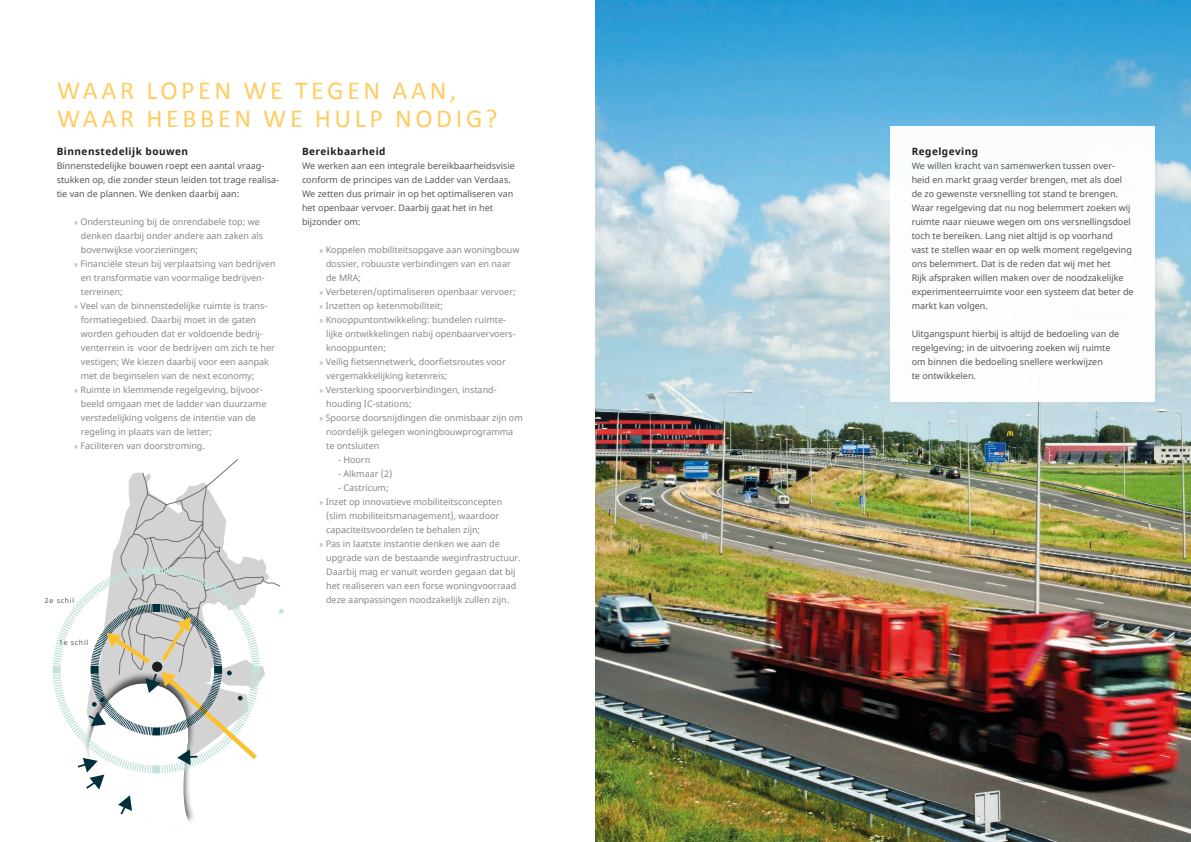
<style>
.page{position:relative;width:1191px;height:842px;background:#fff}
.page>*{position:absolute;margin:0;border:0;box-sizing:border-box;transform-origin:0 0}
.t1{font:26px/28px "Calibri";letter-spacing:.14em;color:#fecd62}
.t2{font:700 10px "Noto Sans";letter-spacing:.05em;color:#1d1d1b}
.t3{font:9px "Noto Sans";color:#878787}
.t4{font:9px/14px "Noto Sans";color:#575756}
.t5{font:7px "Noto Sans";letter-spacing:.1em;color:#575756}
.s1{font-family:"Avenir";font-weight:300}
</style>
<div class="page">
<img style="left:595px;top:0;width:596px;height:842px">
<div style="left:890px;top:127px;width:265px;height:275px;background:#fff"></div>
<svg style="left:52px;top:459px;width:232px;height:363px"></svg>
<h1 class="t1" style="left:57px;top:76px;width:442px">WAAR LOPEN WE TEGEN AAN,<br>WAAR HEBBEN WE HULP NODIG?</h1>
<p class="t2" style="left:302px;top:144px;width:85px">Bereikbaarheid</p>
<p class="t4" style="left:302px;top:159px;width:214px">We werken aan een integrale bereikbaarheidsvisie conform de principes van de Ladder van Verdaas.<br>We zetten dus primair in op het optimaliseren van het openbaar vervoer. Daarbij gaat het in het bijzonder om:</p>
<p class="t3" style="left:319px;top:243px;width:202px"><span class="s1">»</span> Koppelen mobiliteitsopgave aan woningbouw</p>
<p class="t3" style="left:326px;top:257px;width:186px">dossier, robuuste verbindingen van en naar</p>
<p class="t3" style="left:326px;top:271px;width:37px">de MRA;</p>
<p class="t3" style="left:319px;top:285px;width:198px"><span class="s1">»</span> Verbeteren/optimaliseren openbaar vervoer;</p>
<p class="t3" style="left:319px;top:299px;width:125px"><span class="s1">»</span> Inzetten op ketenmobiliteit;</p>
<p class="t3" style="left:319px;top:313px;width:189px"><span class="s1">»</span> Knooppuntontwikkeling: bundelen ruimte-</p>
<p class="t3" style="left:326px;top:327px;width:190px">lijke ontwikkelingen nabij openbaarvervoers-</p>
<p class="t3" style="left:326px;top:341px;width:61px">knooppunten;</p>
<p class="t3" style="left:319px;top:355px;width:188px"><span class="s1">»</span> Veilig fietsennetwerk, doorfietsroutes voor</p>
<p class="t3" style="left:326px;top:369px;width:123px">vergemakkelijking ketenreis;</p>
<p class="t3" style="left:319px;top:383px;width:179px"><span class="s1">»</span> Versterking spoorverbindingen, instand-</p>
<p class="t3" style="left:326px;top:397px;width:87px">houding IC-stations;</p>
<p class="t3" style="left:319px;top:411px;width:205px"><span class="s1">»</span> Spoorse doorsnijdingen die onmisbaar zijn om</p>
<p class="t3" style="left:326px;top:425px;width:189px">noordelijk gelegen woningbouwprogramma</p>
<p class="t3" style="left:326px;top:439px;width:55px">te ontsluiten</p>
<p class="t3" style="left:338px;top:453px;width:34px">- Hoorn</p>
<p class="t3" style="left:338px;top:467px;width:56px">- Alkmaar (2)</p>
<p class="t3" style="left:338px;top:481px;width:52px">- Castricum;</p>
<p class="t3" style="left:319px;top:495px;width:185px"><span class="s1">»</span> Inzet op innovatieve mobiliteitsconcepten</p>
<p class="t3" style="left:326px;top:509px;width:175px">(slim mobiliteitsmanagement), waardoor</p>
<p class="t3" style="left:326px;top:523px;width:156px">capaciteitsvoordelen te behalen zijn;</p>
<p class="t3" style="left:319px;top:537px;width:182px"><span class="s1">»</span> Pas in laatste instantie denken we aan de</p>
<p class="t3" style="left:326px;top:551px;width:196px">upgrade van de bestaande weginfrastructuur.</p>
<p class="t3" style="left:326px;top:565px;width:191px">Daarbij mag er vanuit worden gegaan dat bij</p>
<p class="t3" style="left:326px;top:579px;width:192px">het realiseren van een forse woningvoorraad</p>
<p class="t3" style="left:326px;top:593px;width:184px">deze aanpassingen noodzakelijk zullen zijn.</p>
<p class="t2" style="left:57px;top:144px;width:133px">Binnenstedelijk bouwen</p>
<p class="t4" style="left:57px;top:159px;width:224px">Binnenstedelijke bouwen roept een aantal vraag&shy;stukken op, die zonder steun leiden tot trage realisa&shy;tie van de plannen. We denken daarbij aan:</p>
<p class="t3" style="left:74px;top:215px;width:188px"><span class="s1">»</span> Ondersteuning bij de onrendabele top; we</p>
<p class="t3" style="left:81px;top:229px;width:184px">denken daarbij onder andere aan zaken als</p>
<p class="t3" style="left:81px;top:243px;width:119px">bovenwijkse voorzieningen;</p>
<p class="t3" style="left:74px;top:257px;width:203px"><span class="s1">»</span> Financiële steun bij verplaatsing van bedrijven</p>
<p class="t3" style="left:81px;top:271px;width:185px">en transformatie van voormalige bedrijven-</p>
<p class="t3" style="left:81px;top:285px;width:43px">terreinen;</p>
<p class="t3" style="left:74px;top:299px;width:195px"><span class="s1">»</span> Veel van de binnenstedelijke ruimte is trans-</p>
<p class="t3" style="left:81px;top:313px;width:177px">formatiegebied. Daarbij moet in de gaten</p>
<p class="t3" style="left:81px;top:327px;width:184px">worden gehouden dat er voldoende bedrij-</p>
<p class="t3" style="left:81px;top:341px;width:196px">venterrein is voor de bedrijven om zich te her</p>
<p class="t3" style="left:81px;top:355px;width:190px">vestigen; We kiezen daarbij voor een aanpak</p>
<p class="t3" style="left:81px;top:369px;width:175px">met de beginselen van de next economy;</p>
<p class="t3" style="left:74px;top:383px;width:191px"><span class="s1">»</span> Ruimte in klemmende regelgeving, bijvoor-</p>
<p class="t3" style="left:81px;top:397px;width:187px">beeld omgaan met de ladder van duurzame</p>
<p class="t3" style="left:81px;top:411px;width:177px">verstedelijking volgens de intentie van de</p>
<p class="t3" style="left:81px;top:425px;width:133px">regeling in plaats van de letter;</p>
<p class="t3" style="left:74px;top:439px;width:133px"><span class="s1">»</span> Faciliteren van doorstroming.</p>
<p class="t5" style="left:45px;top:595px;width:31px">2e schil</p>
<p class="t5" style="left:59px;top:637px;width:31px">1e schil</p>
<p class="t2" style="left:911px;top:144px;width:68px">Regelgeving</p>
<p class="t4" style="left:911px;top:159px;width:223px">We willen kracht van samenwerken tussen over&shy;heid en markt graag verder brengen, met als doel de zo gewenste versnelling tot stand te brengen.<br>Waar regelgeving dat nu nog belemmert zoeken wij ruimte naar nieuwe wegen om ons versnellingsdoel toch te bereiken. Lang niet altijd is op voorhand<br>vast te stellen waar en op welk moment regelgeving ons belemmert. Dat is de reden dat wij met het<br>Rijk afspraken willen maken over de noodzakelijke experimenteerruimte voor een systeem dat beter de markt kan volgen.</p>
<p class="t4" style="left:911px;top:327px;width:209px">Uitgangspunt hierbij is altijd de bedoeling van de regelgeving; in de uitvoering zoeken wij ruimte om binnen die bedoeling snellere werkwijzen<br>te ontwikkelen.</p>
</div>
